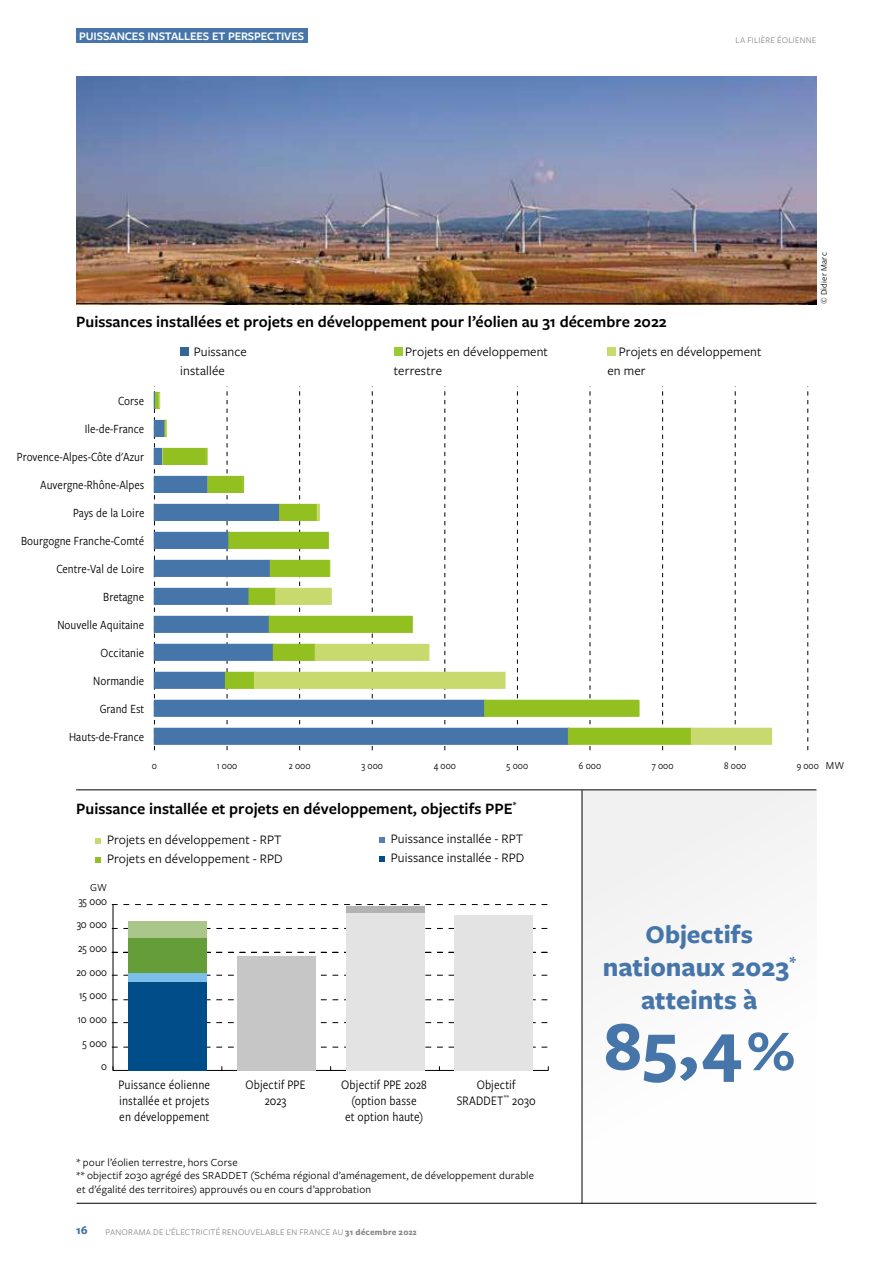
<style>
.page{position:relative;width:893px;height:1263px;background:#fff}
.page>*{position:absolute;margin:0;border:0;box-sizing:border-box;transform-origin:0 0}
.t1{font:700 72px "Freight Sans Pro";color:#4675aa}
.t2{font:700 27.75px/33.3px "Freight Sans Pro";color:#4675aa;text-align:center}
.t3{font:700 26.55px "Freight Sans Pro";color:#4675aa}
.t4{font:600 16.5px "Freight Sans Pro";color:#000}
.t5{font:13.5px/19.5px "Freight Sans Pro";letter-spacing:.005em;color:#000}
.t6{font:13.5px/16.2px "Freight Sans Cnd Pro";letter-spacing:.005em;color:#000;text-align:center}
.t7{font:12.9px "Freight Sans Cnd Pro";color:#000}
.t8{font:12px "Freight Sans Cnd Pro";color:#000}
.t9{font:600 12px "Freight Sans Pro";letter-spacing:-.01em;color:#fff}
.t10{font:700 12px "Freight Sans Pro";color:#4675aa}
.t11{font:11.25px/13.5px "Freight Sans Pro";letter-spacing:.015em;color:#000}
.t12{font:10.95px "Freight Sans Pro";color:#000}
.t13{font:10.65px "Freight Sans Cnd Pro";color:#010203}
.t14{font:9px "Freight Sans Pro";letter-spacing:.025em;color:#878787}
.t15{font:9px "Freight Sans Pro";letter-spacing:.02em;color:#000}
.s1{font-size:57px}
.s2{font-weight:700}
.s3{font-family:"Freight Sans Cnd Pro";font-weight:700}
</style>
<div class="page">
<div style="left:582px;top:790px;width:234px;height:413px;background:#f9f9f9"></div>
<img style="left:77px;top:77px;width:739px;height:226px">
<hr style="left:76px;top:789px;width:740px;height:1px;background:#000">
<hr style="left:76px;top:303px;width:740px;height:1px;background:#000">
<svg style="left:227px;top:386px;width:1px;height:364px"></svg>
<svg style="left:299px;top:386px;width:1px;height:364px"></svg>
<svg style="left:372px;top:386px;width:1px;height:364px"></svg>
<svg style="left:445px;top:386px;width:1px;height:364px"></svg>
<svg style="left:517px;top:386px;width:1px;height:364px"></svg>
<svg style="left:590px;top:386px;width:1px;height:364px"></svg>
<svg style="left:662px;top:386px;width:1px;height:364px"></svg>
<svg style="left:735px;top:386px;width:1px;height:364px"></svg>
<svg style="left:807px;top:386px;width:1px;height:364px"></svg>
<div style="left:154px;top:476px;width:54px;height:17px;background:#4675aa"></div>
<div style="left:154px;top:504px;width:126px;height:17px;background:#4675aa"></div>
<div style="left:154px;top:532px;width:76px;height:17px;background:#4675aa"></div>
<div style="left:154px;top:560px;width:117px;height:17px;background:#4675aa"></div>
<div style="left:154px;top:588px;width:96px;height:17px;background:#4675aa;border:1px solid #4675aa"></div>
<div style="left:154px;top:616px;width:116px;height:17px;background:#4675aa;border:1px solid #4675aa"></div>
<div style="left:154px;top:644px;width:120px;height:17px;background:#4675aa;border:1px solid #4675aa"></div>
<div style="left:154px;top:672px;width:72px;height:17px;background:#4675aa;border:1px solid #4675aa"></div>
<div style="left:154px;top:700px;width:332px;height:17px;background:#4675aa;border:1px solid #4675aa"></div>
<div style="left:154px;top:728px;width:415px;height:17px;background:#4675aa;border:1px solid #4675aa"></div>
<div style="left:162px;top:448px;width:46px;height:17px;background:#92c020"></div>
<div style="left:208px;top:476px;width:36px;height:17px;background:#92c020"></div>
<div style="left:279px;top:504px;width:39px;height:17px;background:#92c020"></div>
<div style="left:228px;top:532px;width:101px;height:17px;background:#92c020"></div>
<div style="left:270px;top:560px;width:60px;height:17px;background:#92c020"></div>
<div style="left:248px;top:588px;width:29px;height:17px;background:#92c020;border:1px solid #92c020"></div>
<div style="left:269px;top:616px;width:144px;height:17px;background:#92c020;border:1px solid #92c020"></div>
<div style="left:273px;top:644px;width:43px;height:17px;background:#92c020;border:1px solid #92c020"></div>
<div style="left:225px;top:672px;width:30px;height:17px;background:#92c020;border:1px solid #92c020"></div>
<div style="left:484px;top:700px;width:155px;height:17px;background:#92c020;border:1px solid #92c020"></div>
<div style="left:568px;top:728px;width:124px;height:17px;background:#92c020;border:1px solid #92c020"></div>
<svg style="left:154px;top:386px;width:13px;height:364px"></svg>
<hr style="left:317px;top:504px;width:3px;height:17px;background:#c8d96d">
<div style="left:315px;top:644px;width:114px;height:17px;background:#c8d96d;border:1px solid #c8d96d"></div>
<div style="left:254px;top:672px;width:251px;height:17px;background:#c8d96d;border:1px solid #c8d96d"></div>
<svg style="left:638px;top:700px;width:1px;height:16px"></svg>
<div style="left:691px;top:728px;width:81px;height:17px;background:#c8d96d;border:1px solid #c8d96d"></div>
<div style="left:275px;top:588px;width:57px;height:17px;background:#c8d96d;border:1px solid #c8d96d"></div>
<div style="left:180px;top:348px;width:9px;height:8px;background:#369"></div>
<div style="left:394px;top:348px;width:8px;height:8px;background:#9c3"></div>
<div style="left:607px;top:348px;width:9px;height:8px;background:#c8d96d"></div>
<hr style="left:582px;top:790px;width:1px;height:414px;background:#000">
<svg style="left:112px;top:1047px;width:436px;height:1px"></svg>
<svg style="left:112px;top:1022px;width:436px;height:1px"></svg>
<svg style="left:112px;top:999px;width:436px;height:1px"></svg>
<svg style="left:112px;top:975px;width:436px;height:1px"></svg>
<svg style="left:112px;top:928px;width:436px;height:1px"></svg>
<svg style="left:112px;top:952px;width:436px;height:1px"></svg>
<hr style="left:113px;top:1070px;width:435px;height:1px;background:#000">
<hr style="left:113px;top:905px;width:1px;height:165px;background:#000">
<div style="left:128px;top:921px;width:79px;height:18px;background:#abc68b"></div>
<div style="left:128px;top:939px;width:79px;height:34px;background:#659e39"></div>
<div style="left:128px;top:973px;width:79px;height:8px;background:#7bbeea"></div>
<div style="left:346px;top:906px;width:78px;height:7px;background:#b3b2b2"></div>
<div style="left:128px;top:981px;width:79px;height:89px;background:#004d8a"></div>
<div style="left:237px;top:956px;width:78px;height:114px;background:#c6c6c6"></div>
<div style="left:346px;top:913px;width:78px;height:157px;background:#e3e3e3"></div>
<div style="left:455px;top:915px;width:78px;height:155px;background:#e3e3e3"></div>
<svg style="left:112px;top:904px;width:436px;height:1px"></svg>
<svg style="left:95px;top:838px;width:6px;height:5px"></svg>
<svg style="left:95px;top:857px;width:6px;height:6px"></svg>
<svg style="left:379px;top:837px;width:6px;height:6px"></svg>
<svg style="left:379px;top:856px;width:6px;height:6px"></svg>
<div style="left:76px;top:28px;width:231px;height:15px;background:#4675aa"></div>
<hr style="left:77px;top:1203px;width:739px;height:1px;background:#000">
<p class="t9" style="left:79px;top:28px;width:226px">PUISSANCES INSTALLEES ET PERSPECTIVES</p>
<p class="t14" style="left:735px;top:34px;width:82px">LA FILIÈRE ÉOLIENNE</p>
<p class="t4" style="left:76px;top:310px;width:592px">Puissances installées et projets en développement pour l’éolien au 31 décembre 2022</p>
<p class="t15" style="left:818px;top:304px;width:53px;rotate:-90deg">© Didier Marc</p>
<p class="t5" style="left:180px;top:341px;width:68px;text-indent:13px">Puissance installée</p>
<p class="t5" style="left:394px;top:341px;width:156px;text-indent:11px">Projets en développement terrestre</p>
<p class="t5" style="left:607px;top:341px;width:156px;text-indent:11px">Projets en développement en mer</p>
<p class="t7" style="left:118px;top:392px;width:28px">Corse</p>
<p class="t7" style="left:85px;top:420px;width:61px">Ile-de-France</p>
<p class="t7" style="left:17px;top:448px;width:129px">Provence-Alpes-Côte d'Azur</p>
<p class="t7" style="left:40px;top:476px;width:106px">Auvergne-Rhône-Alpes</p>
<p class="t7" style="left:73px;top:504px;width:73px">Pays de la Loire</p>
<p class="t7" style="left:21px;top:532px;width:125px">Bourgogne Franche-Comté</p>
<p class="t7" style="left:56px;top:560px;width:90px">Centre-Val de Loire</p>
<p class="t7" style="left:103px;top:588px;width:42px">Bretagne</p>
<p class="t7" style="left:57px;top:616px;width:88px">Nouvelle Aquitaine</p>
<p class="t7" style="left:101px;top:644px;width:45px">Occitanie</p>
<p class="t7" style="left:93px;top:672px;width:53px">Normandie</p>
<p class="t7" style="left:100px;top:700px;width:46px">Grand Est</p>
<p class="t7" style="left:69px;top:728px;width:77px">Hauts-de-France</p>
<p class="t13" style="left:152px;top:759px;width:7px">0</p>
<p class="t13" style="left:217px;top:759px;width:22px">1 000</p>
<p class="t13" style="left:289px;top:759px;width:23px">2 000</p>
<p class="t13" style="left:361px;top:759px;width:23px">3 000</p>
<p class="t13" style="left:434px;top:759px;width:24px">4 000</p>
<p class="t13" style="left:507px;top:759px;width:23px">5 000</p>
<p class="t13" style="left:579px;top:759px;width:24px">6 000</p>
<p class="t13" style="left:652px;top:759px;width:23px">7 000</p>
<p class="t13" style="left:724px;top:759px;width:24px">8 000</p>
<p class="t13" style="left:797px;top:759px;width:24px">9 000</p>
<p class="t12" style="left:826px;top:758px;width:20px">MW</p>
<p class="t4" style="left:76px;top:797px;width:442px">Puissance installée et projets en développement, objectifs PPE<sup>*</sup></p>
<p class="t5" style="left:107px;top:829px;width:177px">Projets en développement - RPT<br>Projets en développement - RPD</p>
<p class="t5" style="left:391px;top:828px;width:135px">Puissance installée - RPT<br>Puissance installée - RPD</p>
<p class="t12" style="left:90px;top:880px;width:18px">GW</p>
<p class="t8" style="left:78px;top:893px;width:30px">35 000</p>
<p class="t8" style="left:77px;top:916px;width:32px">30 000</p>
<p class="t8" style="left:78px;top:940px;width:30px">25 000</p>
<p class="t8" style="left:77px;top:964px;width:32px">20 000</p>
<p class="t8" style="left:79px;top:987px;width:29px">15 000</p>
<p class="t8" style="left:78px;top:1011px;width:31px">10 000</p>
<p class="t8" style="left:83px;top:1035px;width:26px">5 000</p>
<p class="t8" style="left:101px;top:1058px;width:7px">0</p>
<p class="t6" style="left:119px;top:1075px;width:93px;text-align:justify">Puissance éolienne installée et projets en développement</p>
<p class="t6" style="left:245px;top:1075px;width:62px">Objectif PPE<br>2023</p>
<p class="t6" style="left:341px;top:1075px;width:87px">Objectif PPE 2028 (option basse<br>et option haute)</p>
<p class="t6" style="left:457px;top:1075px;width:81px">Objectif<br>SRADDET<sup>**</sup> 2030</p>
<h3 class="t3" style="left:645px;top:916px;width:109px">Objectifs</h3>
<h2 class="t2" style="left:603px;top:949px;width:195px">nationaux 2023<sup>* </sup>atteints à</h2>
<h1 class="t1" style="left:604px;top:996px;width:193px">85,4 <span class="s1">%</span></h1>
<p class="t11" style="left:77px;top:1155px;width:459px">* pour l’éolien terrestre, hors Corse<br>** objectif 2030 agrégé des SRADDET (Schéma régional d’aménagement, de développement durable et d’égalité des territoires) approuvés ou en cours d’approbation</p>
<p class="t10" style="left:76px;top:1221px;width:13px">16</p>
<p class="t14" style="left:106px;top:1226px;width:313px">PANORAMA DE L’ÉLECTRICITÉ RENOUVELABLE EN FRANCE AU <span class="s2">31 décembre 20</span><span class="s3">22</span></p>
</div>
